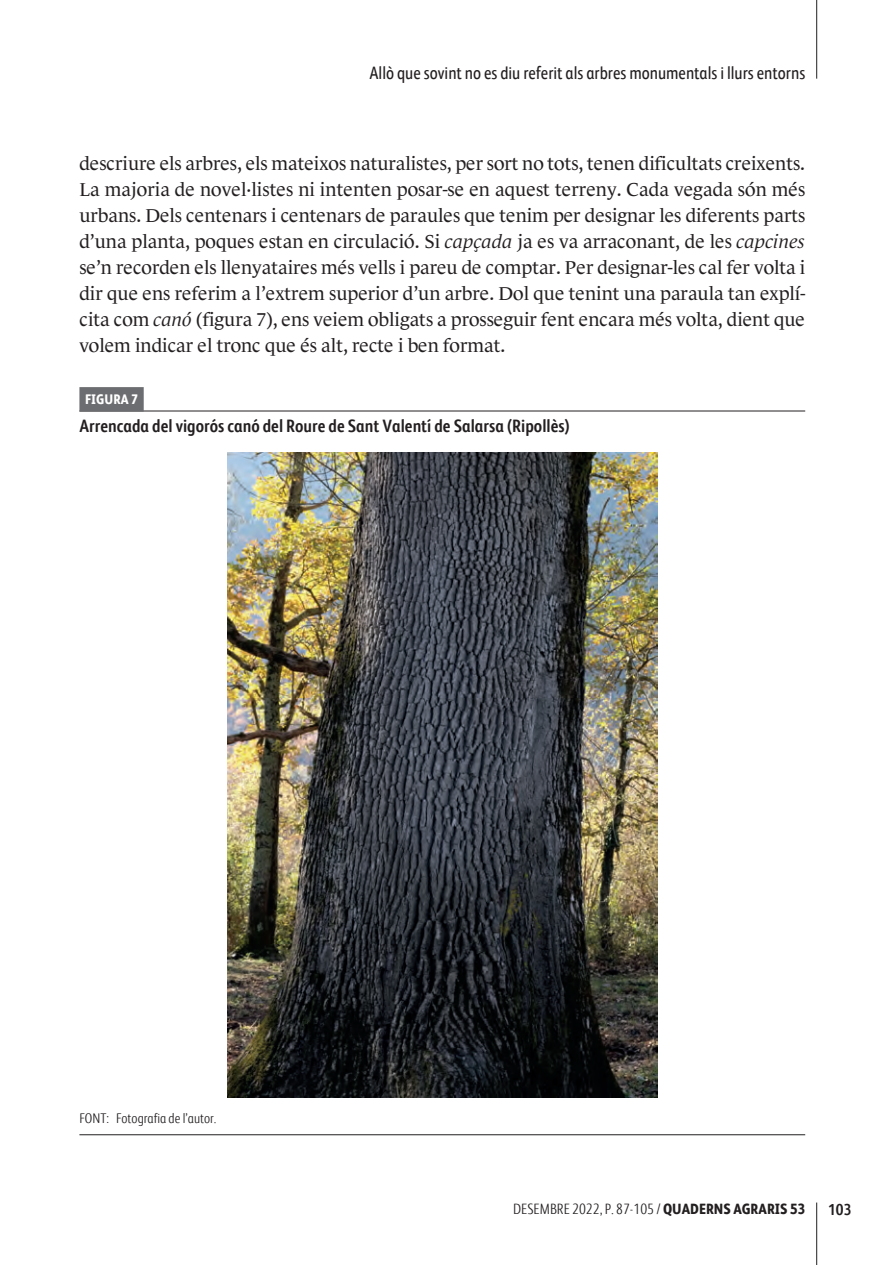
<style>
.page{position:relative;width:896px;height:1265px;background:#fff}
.page>*{position:absolute;margin:0;border:0;box-sizing:border-box;transform-origin:0 0}
.Z{font:19px/26px "Le Monde Journal Std";color:#231f20;text-align:justify}
.figura-titol{font:700 18px "FS Albert Narrow";color:#231f20}
.t1{font:18px "FS Albert Narrow";color:#231f20}
.t2{font:700 16px "FS Albert Narrow";color:#231f20}
.t3{font:300 15px "FS Albert Narrow";color:#231f20}
.figura-font{font:300 14px "FS Albert Narrow";color:#231f20}
.figura-numero{font:800 14px "FS Albert Narrow";color:#fff}
.s1{font-style:italic}
.s2{font-weight:800}
</style>
<div class="page">
<hr style="left:816px;top:1202px;width:1px;height:62px;background:#231f20">
<hr style="left:816px;top:0;width:1px;height:79px;background:#231f20">
<hr style="left:79px;top:410px;width:726px;height:1px;background:#231f20">
<div style="left:79px;top:387px;width:65px;height:24px;background:#6c6d70"></div>
<hr style="left:79px;top:1134px;width:726px;height:1px;background:#231f20">
<img style="left:227px;top:452px;width:430px;height:645px">
<p class="t1" style="left:369px;top:60px;width:437px">Allò que sovint no es diu referit als arbres monumentals i llurs entorns</p>
<p class="Z" style="left:79px;top:151px;width:727px">descriure els arbres, els mateixos naturalistes, per sort no tots, tenen dificultats creixents.<br>La majoria de novel·listes ni intenten posar-se en aquest terreny. Cada vegada són més urbans. Dels centenars i centenars de paraules que tenim per designar les diferents parts d’una planta, poques estan en circulació. Si <span class="s1">capçada</span> ja es va arraconant, de les <span class="s1">capcines </span>se’n recorden els llenyataires més vells i pareu de comptar. Per designar-les cal fer volta i dir que ens referim a l’extrem superior d’un arbre. Dol que tenint una paraula tan explí&shy;cita com <span class="s1">canó</span> (figura 7), ens veiem obligats a prosseguir fent encara més volta, dient que volem indicar el tronc que és alt, recte i ben format.</p>
<p class="figura-numero" style="left:85px;top:389px;width:54px">FIGURA 7</p>
<p class="figura-titol" style="left:79px;top:412px;width:492px">Arrencada del vigorós canó del Roure de Sant Valentí de Salarsa (Ripollès)</p>
<p class="figura-font" style="left:79px;top:1108px;width:139px">FONT: Fotografia de l’autor.</p>
<p class="t3" style="left:513px;top:1198px;width:293px">DESEMBRE 2022, P. 87-105 / <span class="s2">QUADERNS AGRARIS 53</span></p>
<p class="t2" style="left:828px;top:1197px;width:25px">103</p>
</div>
